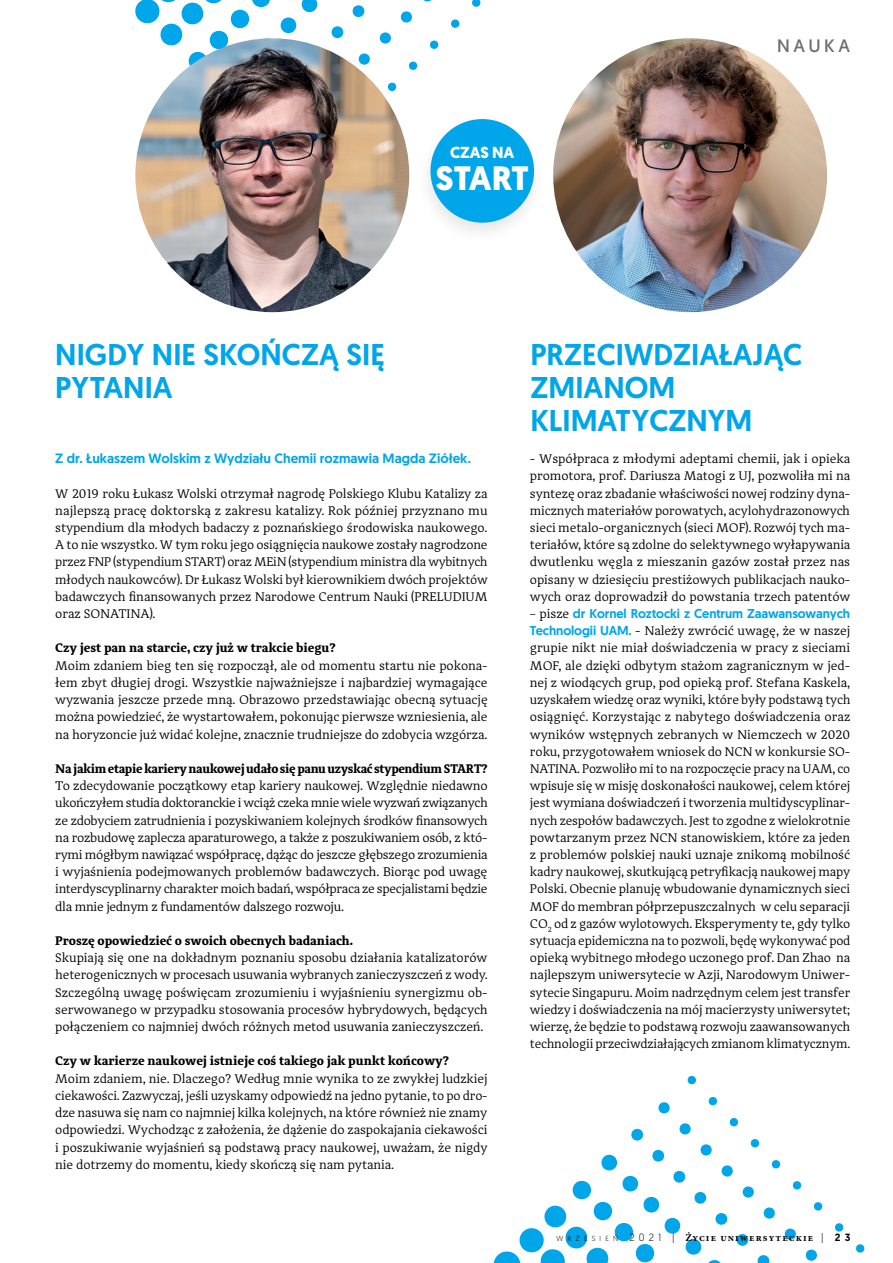
<style>
.page{position:relative;width:893px;height:1263px;background:#fff}
.page>*{position:absolute;margin:0;border:0;box-sizing:border-box;transform-origin:0 0}
.t1{font:700 33.75px "Geomanist";color:#fff}
.t2{font:500 30px/33px "Geomanist";color:#00a6e9}
.t3{font:18px "Geomanist";letter-spacing:.2em;color:#6d6e71}
.t4{font:700 15.9px "Geomanist";color:#fff}
.t5{font:500 13.5px "Geomanist";color:#00a6e9}
.t6{font:12.9px/17.2px "Adagio Serif";letter-spacing:-.01em;color:#000;text-align:justify}
.t7{font:700 12.9px "Adagio Serif";letter-spacing:-.01em;color:#000}
.t8{font:700 12.9px "Adagio Serif";letter-spacing:-.03em;color:#000}
.t9{font:500 12.9px "Geomanist";letter-spacing:-.01em;color:#00a6e9}
.t10{font:700 10.5px "Minion Pro";letter-spacing:.1em;color:#000}
.s1{font-family:"Adagio Serif";font-weight:400;color:#000}
.s2{font-family:"Geomanist";font-weight:500;color:#00a6e9}
.s3{font-family:"Geomanist";font-weight:300;font-size:7.35px}
.s4{font-family:"Geomanist";font-weight:300}
.s5{font-family:"Geomanist";font-weight:500}
</style>
<div class="page">
<svg style="left:135px;top:0;width:304px;height:155px"></svg>
<svg style="left:451px;top:19px;width:9px;height:9px"></svg>
<svg style="left:472px;top:0;width:9px;height:7px"></svg>
<img style="left:553px;top:38px;width:274px;height:274px;border-radius:137px">
<img style="left:135px;top:38px;width:274px;height:274px;border-radius:137px">
<div style="left:415px;top:113px;width:131px;height:132px;background:#000;opacity:.1"></div>
<div style="left:430px;top:119px;width:104px;height:104px;background:#00a6e9;border-radius:50%"></div>
<svg style="left:856px;top:1244px;width:9px;height:9px"></svg>
<svg style="left:835px;top:1223px;width:9px;height:9px"></svg>
<svg style="left:493px;top:1097px;width:330px;height:166px"></svg>
<svg style="left:687px;top:1075px;width:9px;height:10px"></svg>
<p class="t4" style="left:450px;top:142px;width:66px">CZAS NA</p>
<h1 class="t1" style="left:436px;top:155px;width:38px">START</h1>
<h3 class="t3" style="left:777px;top:34px;width:74px">NAUKA</h3>
<h2 class="t2" style="left:55px;top:338px;width:331px">Nigdy nie skończą się pytan ia</h2>
<h2 class="t2" style="left:530px;top:338px;width:117px">Przeciwdz</h2>
<h2 class="t2" style="left:691px;top:338px;width:113px">iałaj ąc</h2>
<h2 class="t2" style="left:530px;top:371px;width:220px">zm ianom klimatycznym</h2>
<p class="t5" style="left:55px;top:449px;width:417px">Z dr. Łukaszem Wolskim z Wydziału Chemii rozmawia Magda Ziółek.</p>
<p class="t6" style="left:55px;top:485px;width:434px">W 2019 roku Łukasz Wolski otrzymał nagrodę Polskiego Klubu Katalizy za najlepszą pracę doktorską z zakresu katalizy. Rok później przyznano mu stypendium dla młodych badaczy z poznańskiego środowiska naukowego.<br>A to nie wszystko. W tym roku jego osiągnięcia naukowe zostały nagrodzone przez FNP (stypendium START) oraz MEiN (stypendium ministra dla wybitnych młodych naukowców). Dr Łukasz Wolski był kierownikiem dwóch projektów badawczych finansowanych przez Narodowe Centrum Nauki (PRELUDIUM oraz SONATINA).</p>
<p class="t7" style="left:55px;top:640px;width:282px">Czy jest pan na starcie, czy już w trakcie biegu?</p>
<p class="t6" style="left:55px;top:657px;width:434px">Moim zdaniem bieg ten się rozpoczął, ale od momentu startu nie pokona&shy;łem zbyt długiej drogi. Wszystkie najważniejsze i najbardziej wymagające wyzwania jeszcze przede mną. Obrazowo przedstawiając obecną sytuację można powiedzieć, że wystartowałem, pokonując pierwsze wzniesienia, ale na horyzoncie już widać kolejne, znacznie trudniejsze do zdobycia wzgórza.</p>
<p class="t8" style="left:55px;top:760px;width:434px">Na jakim etapie kariery naukowej udało się panu uzyskać stypendium START?</p>
<p class="t6" style="left:55px;top:777px;width:434px">To zdecydowanie początkowy etap kariery naukowej. Względnie niedawno ukończyłem studia doktoranckie i wciąż czeka mnie wiele wyzwań związanych ze zdobyciem zatrudnienia i pozyskiwaniem kolejnych środków finansowych na rozbudowę zaplecza aparaturowego, a także z poszukiwaniem osób, z któ&shy;rymi mógłbym nawiązać współpracę, dążąc do jeszcze głębszego zrozumienia i wyjaśnienia podejmowanych problemów badawczych. Biorąc pod uwagę interdyscyplinarny charakter moich badań, współpraca ze specjalistami będzie dla mnie jednym z fundamentów dalszego rozwoju.</p>
<p class="t7" style="left:55px;top:932px;width:299px">Proszę opowiedzieć o swoich obecnych badaniach.</p>
<p class="t6" style="left:55px;top:949px;width:434px">Skupiają się one na dokładnym poznaniu sposobu działania katalizatorów heterogenicznych w procesach usuwania wybranych zanieczyszczeń z wody.<br>Szczególną uwagę poświęcam zrozumieniu i wyjaśnieniu synergizmu ob&shy;serwowanego w przypadku stosowania procesów hybrydowych, będących połączeniem co najmniej dwóch różnych metod usuwania zanieczyszczeń.</p>
<p class="t7" style="left:55px;top:1052px;width:395px">Czy w karierze naukowej istnieje coś takiego jak punkt końcowy?</p>
<p class="t6" style="left:55px;top:1070px;width:434px">Moim zdaniem, nie. Dlaczego? Według mnie wynika to ze zwykłej ludzkiej ciekawości. Zazwyczaj, jeśli uzyskamy odpowiedź na jedno pytanie, to po dro&shy;dze nasuwa się nam co najmniej kilka kolejnych, na które również nie znamy odpowiedzi. Wychodząc z założenia, że dążenie do zaspokajania ciekawości i poszukiwanie wyjaśnień są podstawą pracy naukowej, uważam, że nigdy nie dotrzemy do momentu, kiedy skończą się nam pytania.</p>
<p class="t6" style="left:530px;top:450px;width:322px">- Współpraca z młodymi adeptami chemii, jak i opieka promotora, prof. Dariusza Matogi z UJ, pozwoliła mi na syntezę oraz zbadanie właściwości nowej rodziny dyna&shy;micznych materiałów porowatych, acylohydrazonowych sieci metalo-organicznych (sieci MOF). Rozwój tych ma&shy;teriałów, które są zdolne do selektywnego wyłapywania dwutlenku węgla z mieszanin gazów został przez nas opisany w dziesięciu prestiżowych publikacjach nauko&shy;wych oraz doprowadził do powstania trzech patentów</p>
<p class="t9" style="left:530px;top:605px;width:322px"><span class="s1">– pisze</span> dr Kornel Roztocki z Centrum Zaawansowanych</p>
<p class="t6" style="left:530px;top:622px;width:322px"><span class="s2">Technologii UAM.</span> - Należy zwrócić uwagę, że w naszej grupie nikt nie miał doświadczenia w pracy z sieciami MOF, ale dzięki odbytym stażom zagranicznym w jed&shy;nej z wiodących grup, pod opieką prof. Stefana Kaskela, uzyskałem wiedzę oraz wyniki, które były podstawą tych osiągnięć. Korzystając z nabytego doświadczenia oraz wyników wstępnych zebranych w Niemczech w 2020 roku, przygotowałem wniosek do NCN w konkursie SO-NATINA. Pozwoliło mi to na rozpoczęcie pracy na UAM, co wpisuje się w misję doskonałości naukowej, celem której jest wymiana doświadczeń i tworzenia multidyscyplinar&shy;nych zespołów badawczych. Jest to zgodne z wielokrotnie powtarzanym przez NCN stanowiskiem, które za jeden z problemów polskiej nauki uznaje znikomą mobilność kadry naukowej, skutkującą petryfikacją naukowej mapy Polski. Obecnie planuję wbudowanie dynamicznych sieci MOF do membran półprzepuszczalnych w celu separacji CO<sub>2</sub> od z gazów wylotowych. Eksperymenty te, gdy tylko sytuacja epidemiczna na to pozwoli, będę wykonywać pod opieką wybitnego młodego uczonego prof. Dan Zhao na najlepszym uniwersytecie w Azji, Narodowym Uniwer&shy;sytecie Singapuru. Moim nadrzędnym celem jest transfer wiedzy i doświadczenia na mój macierzysty uniwersytet; wierzę, że będzie to podstawą rozwoju zaawansowanych technologii przeciwdziałających zmianom klimatycznym.</p>
<p class="t10" style="left:556px;top:1230px;width:296px"><span class="s3">W R Z E S I E Ń</span> <span class="s4">2 0 2 1 |</span> Życie uniwersyteckie <span class="s4">|</span> <span class="s5">2 3</span></p>
</div>
